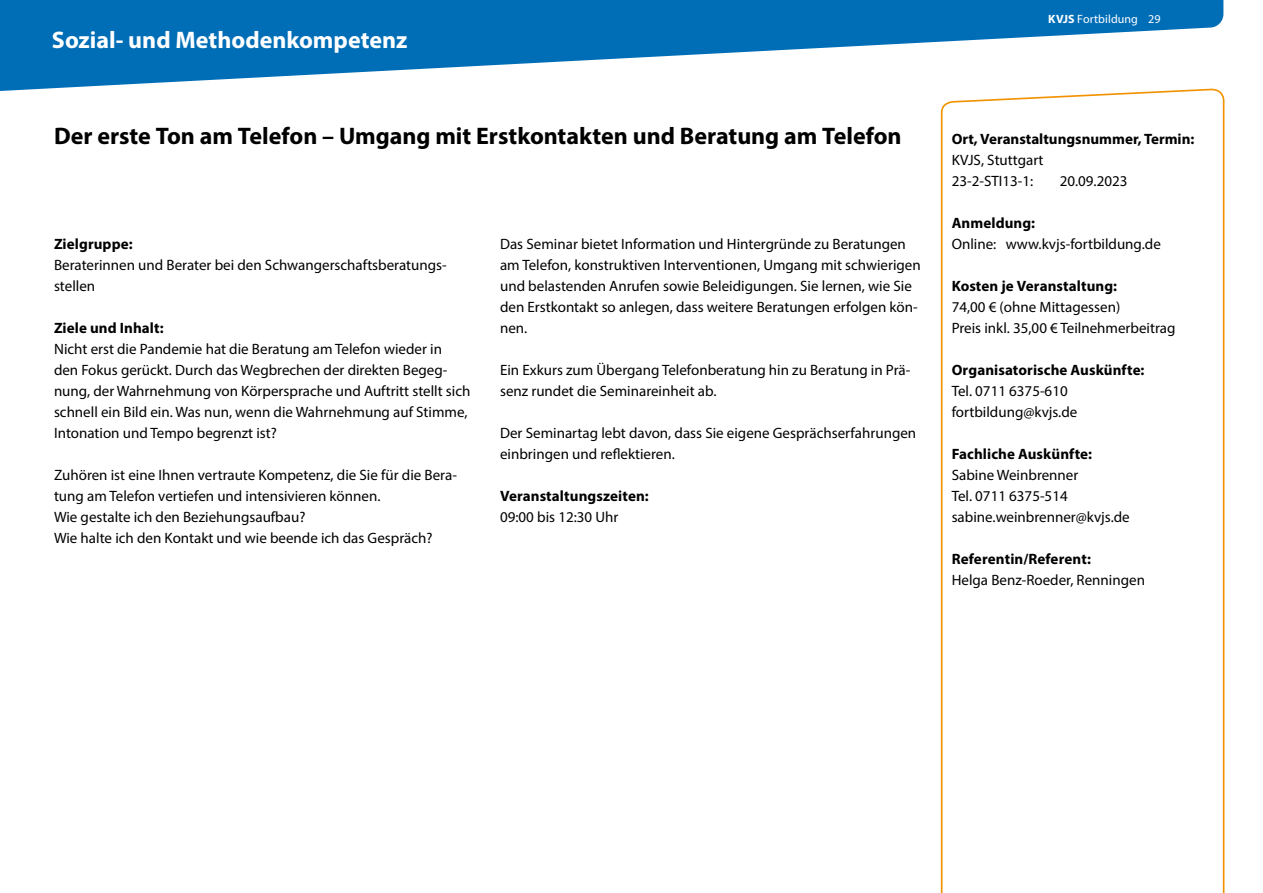
<style>
.page{position:relative;width:1263px;height:893px;background:#fff}
.page>*{position:absolute;margin:0;border:0;box-sizing:border-box;transform-origin:0 0}
.SemTitel{font:700 24px "Myriad Pro";letter-spacing:-.005em;color:#000}
.t1{font:700 24px "Myriad Pro";color:#fff}
.SemStandard{font:15px/21px "Myriad Pro";color:#000}
.SemÜberschrift{font:700 15px "Myriad Pro";letter-spacing:.005em;color:#000}
.SemOrt{font:700 15px "Myriad Pro";color:#000}
.t2{font:12px "Myriad Pro";letter-spacing:.005em;color:#fff}
.s1{font-weight:700}
</style>
<div class="page">
<svg style="left:940px;top:92px;width:285px;height:801px"></svg>
<svg style="left:0;top:0;width:1223px;height:92px;fill:#006eb7"></svg>
<h1 class="t1" style="left:52px;top:24px;width:357px">Sozial- und Methodenkompetenz</h1>
<h1 class="SemTitel" style="left:54px;top:121px;width:849px">Der erste Ton am Telefon – Umgang mit Erstkontakten und Beratung am Telefon</h1>
<h2 class="SemÜberschrift" style="left:54px;top:234px;width:80px">Zielgruppe:</h2>
<p class="SemStandard" style="left:54px;top:255px;width:394px">Beraterinnen und Berater bei den Schwangerschaftsberatungs&shy;stellen</p>
<h2 class="SemÜberschrift" style="left:54px;top:318px;width:111px">Ziele und Inhalt:</h2>
<p class="SemStandard" style="left:54px;top:339px;width:418px">Nicht erst die Pandemie hat die Beratung am Telefon wieder in<br>den Fokus gerückt. Durch das Wegbrechen der direkten Begeg&shy;nung, der Wahrnehmung von Körpersprache und Auftritt stellt sich schnell ein Bild ein. Was nun, wenn die Wahrnehmung auf Stimme, Intonation und Tempo begrenzt ist?</p>
<p class="SemStandard" style="left:54px;top:465px;width:404px">Zuhören ist eine Ihnen vertraute Kompetenz, die Sie für die Bera&shy;tung am Telefon vertiefen und intensivieren können.</p>
<p class="SemStandard" style="left:54px;top:507px;width:253px">Wie gestalte ich den Beziehungsaufbau?</p>
<p class="SemStandard" style="left:54px;top:528px;width:380px">Wie halte ich den Kontakt und wie beende ich das Gespräch?</p>
<p class="SemStandard" style="left:500px;top:234px;width:422px">Das Seminar bietet Information und Hintergründe zu Beratungen am Telefon, konstruktiven Interventionen, Umgang mit schwierigen und belastenden Anrufen sowie Beleidigungen. Sie lernen, wie Sie den Erstkontakt so anlegen, dass weitere Beratungen erfolgen kön&shy;nen.</p>
<p class="SemStandard" style="left:500px;top:360px;width:412px">Ein Exkurs zum Übergang Telefonberatung hin zu Beratung in Prä&shy;senz rundet die Seminareinheit ab.</p>
<p class="SemStandard" style="left:500px;top:423px;width:418px">Der Seminartag lebt davon, dass Sie eigene Gesprächserfahrungen einbringen und reflektieren.</p>
<h2 class="SemÜberschrift" style="left:500px;top:486px;width:150px">Veranstaltungszeiten:</h2>
<p class="SemStandard" style="left:500px;top:507px;width:120px">09:00 bis 12:30 Uhr</p>
<p class="t2" style="left:1048px;top:12px;width:114px"><span class="s1">KVJS</span> Fortbildung 29</p>
<p class="SemOrt" style="left:952px;top:129px;width:244px">Ort, Veranstaltungsnummer, Termin:</p>
<p class="SemStandard" style="left:952px;top:150px;width:93px">KVJS, Stuttgart<br>23-2-STI13-1:</p>
<p class="SemStandard" style="left:1060px;top:171px;width:69px">20.09.2023</p>
<h2 class="SemÜberschrift" style="left:952px;top:213px;width:85px">Anmeldung:</h2>
<p class="SemStandard" style="left:952px;top:234px;width:211px">Online: www.kvjs-fortbildung.de</p>
<h2 class="SemÜberschrift" style="left:952px;top:276px;width:167px">Kosten je Veranstaltung:</h2>
<p class="SemStandard" style="left:952px;top:297px;width:170px">74,00 € (ohne Mittagessen)</p>
<p class="SemStandard" style="left:952px;top:318px;width:225px">Preis inkl. 35,00 € Teilnehmerbeitrag</p>
<h2 class="SemÜberschrift" style="left:952px;top:360px;width:194px">Organisatorische Auskünfte:</h2>
<p class="SemStandard" style="left:952px;top:381px;width:127px">Tel. 0711 6375-610 fortbildung@kvjs.de</p>
<h2 class="SemÜberschrift" style="left:952px;top:444px;width:142px">Fachliche Auskünfte:</h2>
<p class="SemStandard" style="left:952px;top:465px;width:180px">Sabine Weinbrenner<br>Tel. 0711 6375-514 sabine.weinbrenner@kvjs.de</p>
<h2 class="SemÜberschrift" style="left:952px;top:549px;width:141px">Referentin/Referent:</h2>
<p class="SemStandard" style="left:952px;top:570px;width:195px">Helga Benz-Roeder, Renningen</p>
</div>
